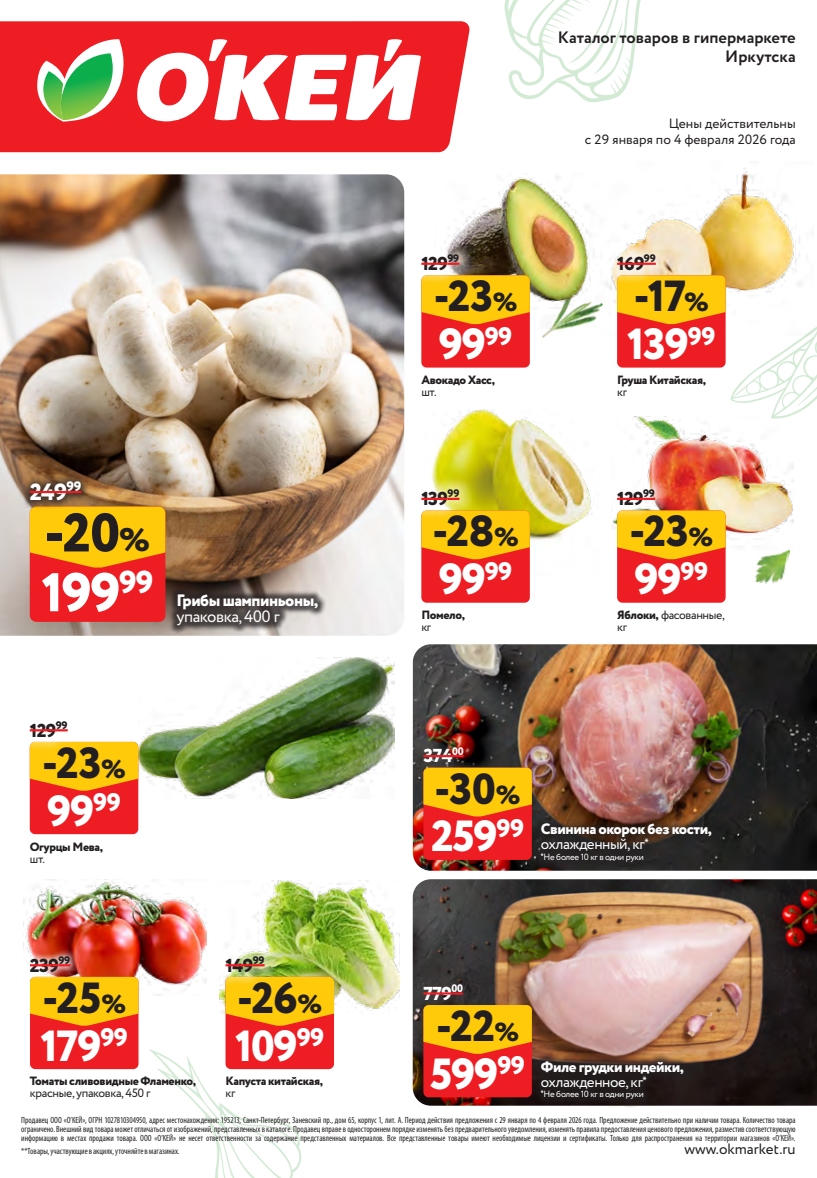
<style>
.page{position:relative;width:817px;height:1178px;background:#fff}
.page>*{position:absolute;margin:0;border:0;box-sizing:border-box;transform-origin:0 0}
.t1{font:800 54.3px "Circe";color:#fff}
.t2{font:800 54.3px "Circe";color:#231f20}
.t3{font:800 43.5px "Circe";letter-spacing:-.03em;color:#fff}
.t4{font:800 43.5px "Circe";letter-spacing:-.01em;color:#231f20}
.t5{font:800 23.4px "Circe";color:#fff}
.t6{font:800 18.75px "Circe";letter-spacing:-.03em;color:#231f20}
.t7{font:800 18.75px "Circe";letter-spacing:-.03em;color:#fff}
.t8{font:700 16.5px/19.8px "Circe";color:#231f20;text-align:right}
.t9{font:800 16.5px "Circe";letter-spacing:-.03em;color:#fff}
.t10{font:16.5px "Circe";letter-spacing:-.03em;color:#fff}
.t11{font:800 15px/15px "Circe";letter-spacing:-.03em;color:#fff}
.t12{font:15px "Circe";color:#231f20}
.t13{font:13.5px/16.2px "Circe";color:#231f20;text-align:right}
.t14{font:800 12px "Circe";letter-spacing:-.03em;color:#231f20}
.t15{font:12px/12px "Circe";letter-spacing:-.03em;color:#231f20}
.t16{font:condensed 9px/9px "Myriad Pro";color:#231f20;text-align:justify;scale:.95 1}
.t17{font:9px "Circe";letter-spacing:-.03em;color:#fff}
.s1{font-size:32.7px}
.s2{font-size:26.1px}
.s3{font-weight:800}
.s4{font-weight:400}
.s5{font-family:"PT Sans";font-weight:400;font-stretch:condensed}
.s6{font-family:"PT Sans";font-weight:700;font-stretch:condensed}
</style>
<div class="page">
<img style="left:542px;top:329px;width:21px;height:9px">
<img style="left:755px;top:551px;width:35px;height:33px">
<svg style="left:504px;top:0;width:137px;height:103px"></svg>
<svg style="left:149px;top:1049px;width:154px;height:129px"></svg>
<img style="left:412px;top:879px;width:404px;height:227px">
<img style="left:413px;top:644px;width:403px;height:227px">
<img style="left:0;top:174px;width:404px;height:462px">
<div style="left:423px;top:768px;width:108px;height:92px;background:#ee1d23;border-radius:5px"></div>
<svg style="left:423px;top:768px;width:108px;height:49px;background:#fbb30d"></svg>
<hr style="left:423px;top:755px;width:29px;height:2px;background:#ee1d23">
<svg style="left:452px;top:755px;width:11px;height:2px"></svg>
<div style="left:532px;top:814px;width:188px;height:57px;background:#231f20;opacity:.75"></div>
<img style="left:451px;top:177px;width:138px;height:152px">
<img style="left:589px;top:168px;width:211px;height:155px">
<img style="left:432px;top:409px;width:160px;height:167px">
<img style="left:612px;top:419px;width:181px;height:132px">
<img style="left:219px;top:880px;width:181px;height:133px">
<img style="left:139px;top:657px;width:255px;height:141px">
<img style="left:24px;top:882px;width:183px;height:114px">
<div style="left:423px;top:1005px;width:108px;height:92px;background:#ee1d23;border-radius:5px"></div>
<svg style="left:423px;top:1005px;width:108px;height:49px;background:#fbb40d"></svg>
<hr style="left:423px;top:992px;width:28px;height:2px;background:#ee1d23">
<svg style="left:451px;top:992px;width:12px;height:2px"></svg>
<div style="left:532px;top:1052px;width:160px;height:56px;background:#231f20;opacity:.75"></div>
<div style="left:421px;top:275px;width:108px;height:93px;background:#ee1d23;border-radius:5px"></div>
<svg style="left:421px;top:275px;width:108px;height:49px;background:#fbb40d"></svg>
<svg style="left:421px;top:242px;width:51px;height:41px"></svg>
<hr style="left:421px;top:263px;width:26px;height:2px;background:#ee1d23">
<svg style="left:447px;top:263px;width:12px;height:2px"></svg>
<svg style="left:617px;top:274px;width:199px;height:145px"></svg>
<svg style="left:604px;top:242px;width:64px;height:41px"></svg>
<hr style="left:617px;top:263px;width:26px;height:2px;background:#ee1d23">
<svg style="left:643px;top:263px;width:12px;height:2px"></svg>
<div style="left:421px;top:510px;width:108px;height:93px;background:#ee1d23;border-radius:5px"></div>
<svg style="left:421px;top:510px;width:108px;height:49px;background:#fbb40d"></svg>
<svg style="left:421px;top:477px;width:51px;height:41px"></svg>
<hr style="left:421px;top:498px;width:26px;height:2px;background:#ee1d23">
<svg style="left:447px;top:498px;width:12px;height:2px"></svg>
<div style="left:617px;top:510px;width:108px;height:93px;background:#ee1d23;border-radius:5px"></div>
<svg style="left:617px;top:510px;width:108px;height:49px;background:#fbb40d"></svg>
<svg style="left:612px;top:477px;width:55px;height:41px"></svg>
<hr style="left:617px;top:498px;width:26px;height:2px;background:#ee1d23">
<svg style="left:643px;top:498px;width:12px;height:2px"></svg>
<div style="left:168px;top:585px;width:158px;height:49px;background:#231f20;opacity:.75"></div>
<div style="left:30px;top:506px;width:135px;height:116px;background:#ee1d23;border-radius:7px"></div>
<svg style="left:30px;top:506px;width:135px;height:62px;background:#fbb30d"></svg>
<div style="left:21px;top:472px;width:69px;height:37px;background:#231f20;opacity:.75"></div>
<hr style="left:30px;top:491px;width:37px;height:2px;background:#ee1d23">
<svg style="left:67px;top:491px;width:14px;height:2px"></svg>
<div style="left:30px;top:742px;width:108px;height:92px;background:#ee1d23;border-radius:5px"></div>
<svg style="left:30px;top:742px;width:108px;height:49px;background:#fbb30d"></svg>
<svg style="left:29px;top:729px;width:51px;height:20px"></svg>
<hr style="left:30px;top:729px;width:26px;height:2px;background:#ee1d23">
<svg style="left:56px;top:729px;width:12px;height:2px"></svg>
<div style="left:225px;top:977px;width:109px;height:92px;background:#ee1d23;border-radius:5px"></div>
<svg style="left:225px;top:977px;width:109px;height:49px;background:#fbb30d"></svg>
<svg style="left:219px;top:943px;width:58px;height:41px"></svg>
<hr style="left:225px;top:964px;width:27px;height:2px;background:#ee1d23">
<svg style="left:252px;top:964px;width:12px;height:2px"></svg>
<div style="left:30px;top:977px;width:108px;height:92px;background:#ee1d23;border-radius:5px"></div>
<svg style="left:30px;top:977px;width:108px;height:49px;background:#fbb40d"></svg>
<div style="left:22px;top:948px;width:56px;height:31px;background:#fff;opacity:.75"></div>
<hr style="left:30px;top:964px;width:28px;height:2px;background:#ee1d23">
<svg style="left:58px;top:964px;width:12px;height:2px"></svg>
<div style="left:0;top:21px;width:469px;height:131px;background:#ee1d23"></div>
<svg style="left:136px;top:39px;width:285px;height:82px"></svg>
<svg style="left:37px;top:38px;width:87px;height:84px"></svg>
<h3 class="t8" style="left:558px;top:28px;width:239px">Каталог товаров в гипермаркете<br>Иркутска</h3>
<h3 class="t5" style="left:30px;top:476px;width:53px">249<sup>99</sup></h3>
<h1 class="t2" style="left:45px;top:496px;width:107px">-20<span class="s1">%</span></h1>
<h1 class="t1" style="left:41px;top:556px;width:114px">199<sup>99</sup></h1>
<h3 class="t9" style="left:177px;top:589px;width:143px">Грибы шампиньоны,</h3>
<h3 class="t10" style="left:177px;top:605px;width:104px">упаковка, 400 г</h3>
<h3 class="t6" style="left:30px;top:717px;width:39px">129<sup>99</sup></h3>
<h2 class="t4" style="left:42px;top:733px;width:85px">-23<span class="s2">%</span></h2>
<h2 class="t3" style="left:47px;top:781px;width:75px">99<sup>99</sup></h2>
<h3 class="t14" style="left:30px;top:838px;width:75px">Огурцы Мева,</h3>
<h3 class="t15" style="left:30px;top:853px;width:17px">шт.</h3>
<h3 class="t13" style="left:585px;top:115px;width:212px">Цены действительны<br>с 29 января по 4 февраля 2026 года</h3>
<h3 class="t6" style="left:421px;top:251px;width:39px">129<sup>99</sup></h3>
<h2 class="t4" style="left:433px;top:267px;width:85px">-23<span class="s2">%</span></h2>
<h3 class="t6" style="left:617px;top:251px;width:40px">169<sup>99</sup></h3>
<h2 class="t4" style="left:633px;top:267px;width:76px">-17<span class="s2">%</span></h2>
<h2 class="t3" style="left:438px;top:315px;width:75px">99<sup>99</sup></h2>
<h2 class="t3" style="left:627px;top:315px;width:90px">139<sup>99</sup></h2>
<h3 class="t14" style="left:421px;top:372px;width:75px">Авокадо Хасс,</h3>
<h3 class="t15" style="left:421px;top:386px;width:17px">шт.</h3>
<h3 class="t14" style="left:617px;top:372px;width:91px">Груша Китайская,</h3>
<h3 class="t15" style="left:617px;top:386px;width:11px">кг</h3>
<h3 class="t6" style="left:421px;top:486px;width:40px">139<sup>99</sup></h3>
<h2 class="t4" style="left:432px;top:502px;width:88px">-28<span class="s2">%</span></h2>
<h3 class="t6" style="left:617px;top:486px;width:39px">129<sup>99</sup></h3>
<h2 class="t4" style="left:629px;top:502px;width:85px">-23<span class="s2">%</span></h2>
<h2 class="t3" style="left:438px;top:550px;width:75px">99<sup>99</sup></h2>
<h2 class="t3" style="left:634px;top:550px;width:75px">99<sup>99</sup></h2>
<h3 class="t14" style="left:421px;top:607px;width:45px">Помело,</h3>
<h3 class="t15" style="left:421px;top:621px;width:11px">кг</h3>
<h3 class="t15" style="left:617px;top:609px;width:109px"><span class="s3">Яблоки,</span> фасованные, кг</h3>
<h3 class="t7" style="left:423px;top:743px;width:42px">374<sup>00</sup></h3>
<h2 class="t4" style="left:434px;top:759px;width:87px">-30<span class="s2">%</span></h2>
<h2 class="t3" style="left:431px;top:807px;width:95px">259<sup>99</sup></h2>
<h3 class="t11" style="left:540px;top:822px;width:173px">Свинина окорок без кости, <span class="s4">охлажденный, кг</span><span class="s5">*</span></h3>
<p class="t17" style="left:540px;top:851px;width:104px"><span class="s6">*</span>Не более 10 кг в одни руки</p>
<h3 class="t6" style="left:30px;top:952px;width:42px">239<sup>99</sup></h3>
<h2 class="t4" style="left:42px;top:968px;width:85px">-25<span class="s2">%</span></h2>
<h3 class="t6" style="left:225px;top:952px;width:41px">149<sup>99</sup></h3>
<h2 class="t4" style="left:237px;top:968px;width:86px">-26<span class="s2">%</span></h2>
<h3 class="t7" style="left:423px;top:980px;width:41px">779<sup>00</sup></h3>
<h2 class="t4" style="left:436px;top:996px;width:85px">-22<span class="s2">%</span></h2>
<h2 class="t3" style="left:235px;top:1016px;width:91px">109<sup>99</sup></h2>
<h2 class="t3" style="left:40px;top:1016px;width:89px">179<sup>99</sup></h2>
<h2 class="t3" style="left:430px;top:1044px;width:96px">599<sup>99</sup></h2>
<h3 class="t11" style="left:540px;top:1060px;width:145px">Филе грудки индейки, <span class="s4">охлажденное, кг</span><span class="s5">*</span></h3>
<p class="t17" style="left:540px;top:1088px;width:104px"><span class="s6">*</span>Не более 10 кг в одни руки</p>
<h3 class="t14" style="left:30px;top:1072px;width:168px">Томаты сливовидные Фламенко,</h3>
<h3 class="t15" style="left:30px;top:1087px;width:122px">красные, упаковка, 450 г</h3>
<p class="t16" style="left:21px;top:1116px;width:816px">Продавец ООО «О’КЕЙ», ОГРН 1027810304950, адрес местонахождения: 195213, Санкт-Петербург, Заневский пр., дом 65, корпус 1, лит. А. Период действия предложения с 29 января по 4 февраля 2026 года. Предложение действительно при наличии товара. Количество товара ограничено. Внешний вид товара может отличаться от изображений, представленных в каталоге. Продавец вправе в одностороннем порядке изменять без предварительного уведомления, изменять правила предоставления ценового предложения, разместив соответствующую информацию в местах продажи товара. ООО «О’КЕЙ» не несет ответственности за содержание представленных материалов. Все представленные товары имеют необходимые лицензии и сертификаты. Только для распространения на территории магазинов «О’КЕЙ».</p>
<p class="t16" style="left:21px;top:1147px;width:168px">**Товары, участвующие в акциях, уточняйте в магазинах.</p>
<h3 class="t12" style="left:684px;top:1139px;width:113px">www.okmarket.ru</h3>
<h3 class="t14" style="left:225px;top:1073px;width:99px">Капуста китайская,</h3>
<h3 class="t15" style="left:225px;top:1088px;width:11px">кг</h3>
</div>
